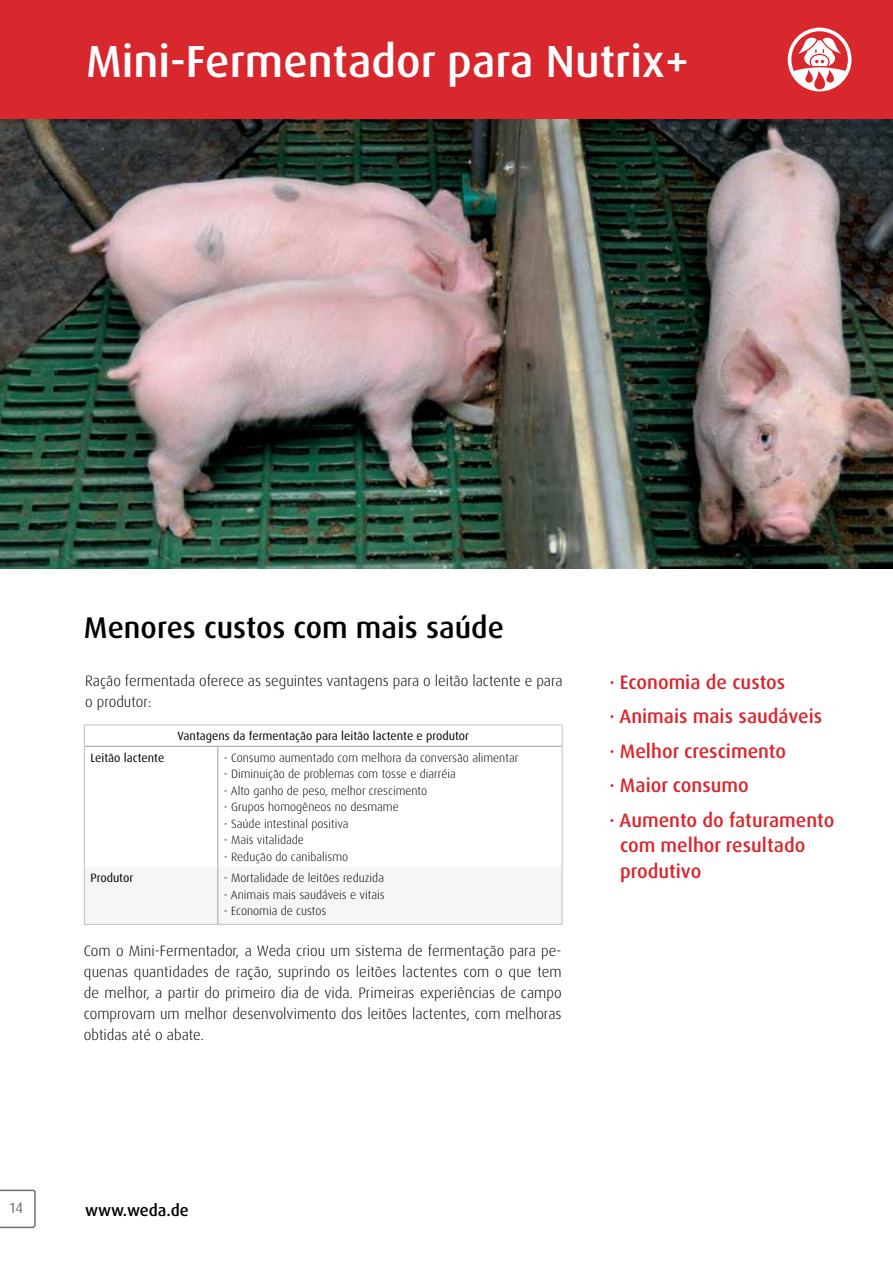
<style>
.page{position:relative;width:893px;height:1263px;background:#fff}
.page>*{position:absolute;margin:0;border:0;box-sizing:border-box;transform-origin:0 0}
.t1{font:500 45px "Dax OT";color:#fff}
.t2{font:500 30px "Dax OT";color:#000}
.t3{font:500 19.5px/34.5px "Dax OT";color:#d9272e}
.t4{font:500 16.5px "Dax OT";color:#000}
.t5{font:300 15px/21px "Dax OT";color:#000}
.t6{font:15px "Dax OT";color:#6e6e6e}
.t7{font:300 12px "Dax OT";color:#000}
.t8{font:12px "Dax OT";color:#000}
</style>
<div class="page">
<div style="left:0;top:0;width:893px;height:119px;background:#d9272e"></div>
<div style="left:788px;top:28px;width:63px;height:63px;background:#fff;border-radius:50%"></div>
<svg style="left:0;top:1189px;width:36px;height:40px"></svg>
<svg style="left:791px;top:31px;width:57px;height:59px"></svg>
<img style="left:0;top:119px;width:893px;height:449px">
<div style="left:85px;top:867px;width:477px;height:57px;background:#f6f6f6"></div>
<svg style="left:562px;top:725px;width:1px;height:21px"></svg>
<hr style="left:84px;top:746px;width:1px;height:121px;background:#bdbebe">
<hr style="left:562px;top:746px;width:1px;height:121px;background:#bdbebe">
<hr style="left:84px;top:867px;width:1px;height:57px;background:#bdbebe">
<hr style="left:562px;top:867px;width:1px;height:57px;background:#bdbebe">
<hr style="left:84px;top:924px;width:134px;height:1px;background:#bdbebe">
<hr style="left:218px;top:924px;width:345px;height:1px;background:#bdbebe">
<hr style="left:217px;top:747px;width:1px;height:120px;background:#bdbebe">
<hr style="left:217px;top:867px;width:1px;height:57px;background:#bdbebe">
<hr style="left:85px;top:746px;width:133px;height:1px;background:#9c9c9d">
<hr style="left:218px;top:746px;width:344px;height:1px;background:#9c9c9d">
<svg style="left:84px;top:725px;width:1px;height:21px"></svg>
<hr style="left:84px;top:724px;width:134px;height:1px;background:#bdbebe">
<hr style="left:218px;top:724px;width:345px;height:1px;background:#bdbebe">
<h1 class="t1" style="left:86px;top:33px;width:605px">Mini-Fermentador para Nutrix+</h1>
<h2 class="t2" style="left:84px;top:609px;width:421px">Menores custos com mais saúde</h2>
<p class="t5" style="left:85px;top:670px;width:479px">Ração fermentada oferece as seguintes vantagens para o leitão lactente e para o produtor:</p>
<p class="t8" style="left:178px;top:728px;width:293px">Vantagens da fermentação para leitão lactente e produtor</p>
<p class="t8" style="left:90px;top:750px;width:75px">Leitão lactente</p>
<p class="t7" style="left:224px;top:750px;width:296px">- Consumo aumentado com melhora da conversão alimentar</p>
<p class="t7" style="left:224px;top:766px;width:234px">- Diminuição de problemas com tosse e diarréia</p>
<p class="t7" style="left:224px;top:783px;width:205px">- Alto ganho de peso, melhor crescimento</p>
<p class="t7" style="left:224px;top:799px;width:176px">- Grupos homogêneos no desmame</p>
<p class="t7" style="left:224px;top:816px;width:126px">- Saúde intestinal positiva</p>
<p class="t7" style="left:224px;top:832px;width:82px">- Mais vitalidade</p>
<p class="t7" style="left:224px;top:849px;width:126px">- Redução do canibalismo</p>
<p class="t8" style="left:90px;top:870px;width:44px">Produtor</p>
<p class="t7" style="left:224px;top:870px;width:162px">- Mortalidade de leitões reduzida</p>
<p class="t7" style="left:224px;top:887px;width:162px">- Animais mais saudáveis e vitais</p>
<p class="t7" style="left:224px;top:903px;width:104px">- Economia de custos</p>
<p class="t5" style="left:84px;top:940px;width:479px;text-align:justify">Com o Mini-Fermentador, a Weda criou um sistema de fermentação para pe&shy;quenas quantidades de ração, suprindo os leitões lactentes com o que tem de melhor, a partir do primeiro dia de vida. Primeiras experiências de campo comprovam um melhor desenvolvimento dos leitões lactentes, com melhoras obtidas até o abate.</p>
<h3 class="t3" style="left:609px;top:665px;width:226px">· Economia de custos<br>· Animais mais saudáveis<br>· Melhor crescimento<br>· Maior consumo<br>· Aumento do faturamento</h3>
<h3 class="t3" style="left:620px;top:833px;width:187px;line-height:25.5px">com melhor resultado produtivo</h3>
<p class="t6" style="left:10px;top:1198px;width:15px">14</p>
<p class="t4" style="left:85px;top:1200px;width:105px">www.weda.de</p>
</div>
